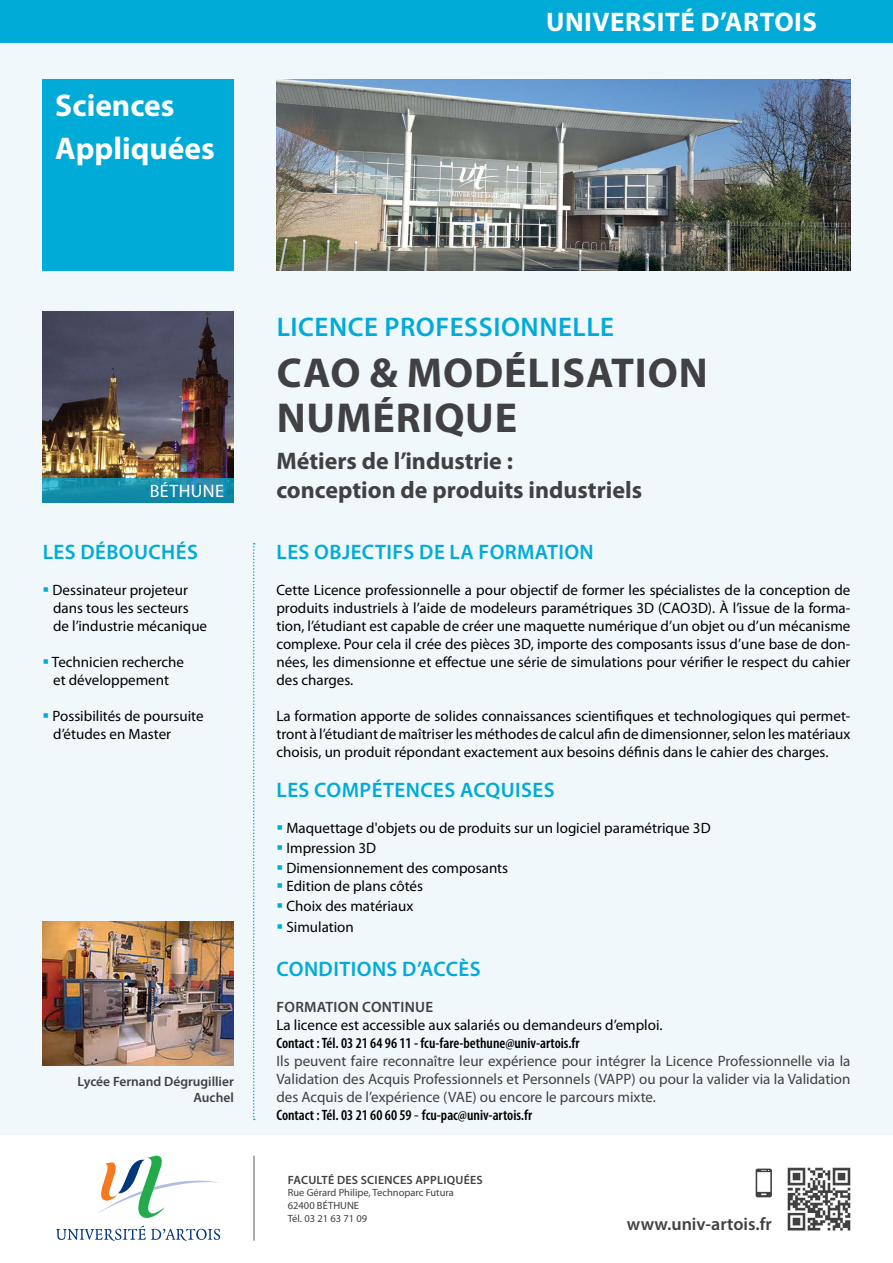
<style>
.page{position:relative;width:893px;height:1263px;background:#f0f8fb}
.page>*{position:absolute;margin:0;border:0;box-sizing:border-box;transform-origin:0 0}
.t1{font:700 42px "Myriad Pro";letter-spacing:.02em;color:#414042}
.t2{font:700 31.5px "Myriad Pro";color:#fff}
.t3{font:600 27px "Myriad Pro";letter-spacing:.02em;color:#00abd7}
.t4{font:700 27px "Myriad Pro";letter-spacing:.02em;color:#fff}
.t5{font:700 24px "Myriad Pro";color:#414042}
.t6{font:600 21px "Myriad Pro";letter-spacing:.02em;color:#00abd7}
.t7{font:600 18px "Myriad Pro";color:#414042}
.t8{font:18px "Myriad Pro";letter-spacing:.02em;color:#fff}
.t9{font:15px/18px "Myriad Pro";color:#000;text-align:justify}
.t10{font:15px/18px "Myriad Pro";color:#414042;text-align:justify}
.t11{font:600 condensed 15px "Myriad Pro";color:#000}
.t12{font:600 15px "Myriad Pro";letter-spacing:.02em;color:#414042}
.t13{font:600 13.5px "Myriad Pro";color:#414042}
.t14{font:600 12px "Myriad Pro";letter-spacing:.02em;color:#414042}
.t15{font:10.5px "Myriad Pro";color:#414042}
.s1{color:#00abd7}
.s2{font-weight:400;font-stretch:normal}
</style>
<div class="page">
<div style="left:0;top:1135px;width:893px;height:128px;background:#fff"></div>
<svg style="left:56px;top:1226px;width:164px;height:15px"></svg>
<svg style="left:98px;top:1155px;width:120px;height:63px"></svg>
<hr style="left:254px;top:1155px;width:1px;height:86px;background:#58595b">
<img style="left:787px;top:1167px;width:64px;height:64px">
<svg style="left:756px;top:1168px;width:16px;height:29px"></svg>
<div style="left:43px;top:80px;width:191px;height:191px;background:#00abd7"></div>
<div style="left:0;top:0;width:893px;height:43px;background:#00abd7"></div>
<svg style="left:253px;top:543px;width:2px;height:577px"></svg>
<img style="left:43px;top:311px;width:191px;height:167px">
<svg style="left:43px;top:478px;width:191px;height:25px;background:#178dab"></svg>
<img style="left:43px;top:922px;width:191px;height:143px">
<img style="left:276px;top:80px;width:574px;height:191px">
<p class="t2" style="left:55px;top:85px;width:121px">Sciences</p>
<p class="t2" style="left:55px;top:128px;width:161px">Appliquées</p>
<p class="t4" style="left:546px;top:5px;width:272px">UNIVERSITÉ D’ARTOIS</p>
<p class="t3" style="left:277px;top:310px;width:339px">LICENCE PROFESSIONNELLE</p>
<p class="t1" style="left:277px;top:345px;width:432px">CAO &amp; MODÉLISATION</p>
<p class="t1" style="left:277px;top:390px;width:242px">NUMÉRIQUE</p>
<p class="t5" style="left:276px;top:445px;width:238px">Métiers de l’industrie :</p>
<p class="t8" style="left:150px;top:480px;width:76px">BÉTHUNE</p>
<p class="t5" style="left:276px;top:474px;width:367px">conception de produits industriels</p>
<p class="t6" style="left:43px;top:538px;width:157px">LES DÉBOUCHÉS</p>
<p class="t9" style="left:43px;top:580px;width:147px"><span class="s1">▪</span> Dessinateur projeteur</p>
<p class="t9" style="left:53px;top:598px;width:137px">dans tous les secteurs</p>
<p class="t9" style="left:53px;top:616px;width:155px">de l’industrie mécanique</p>
<p class="t9" style="left:43px;top:652px;width:143px"><span class="s1">▪</span> Technicien recherche</p>
<p class="t9" style="left:53px;top:670px;width:117px">et développement</p>
<p class="t9" style="left:43px;top:706px;width:163px"><span class="s1">▪</span> Possibilités de poursuite</p>
<p class="t9" style="left:53px;top:724px;width:119px">d’études en Master</p>
<p class="t13" style="left:78px;top:1073px;width:158px">Lycée Fernand Dégrugillier</p>
<p class="t13" style="left:194px;top:1089px;width:42px">Auchel</p>
<p class="t6" style="left:277px;top:538px;width:319px">LES OBJECTIFS DE LA FORMATION</p>
<p class="t9" style="left:276px;top:580px;width:576px">Cette Licence professionnelle a pour objectif de former les spécialistes de la conception de produits industriels à l’aide de modeleurs paramétriques 3D (CAO3D). À l’issue de la forma&shy;tion, l’étudiant est capable de créer une maquette numérique d’un objet ou d’un mécanisme complexe. Pour cela il crée des pièces 3D, importe des composants issus d’une base de don&shy;nées, les dimensionne et effectue une série de simulations pour vérifier le respect du cahier des charges.</p>
<p class="t9" style="left:276px;top:706px;width:576px">La formation apporte de solides connaissances scientifiques et technologiques qui permet&shy;tront à l’étudiant de maîtriser les méthodes de calcul afin de dimensionner, selon les matériaux choisis, un produit répondant exactement aux besoins définis dans le cahier des charges.</p>
<p class="t6" style="left:277px;top:777px;width:280px">LES COMPÉTENCES ACQUISES</p>
<p class="t9" style="left:276px;top:819px;width:436px"><span class="s1">▪</span> Maquettage d'objets ou de produits sur un logiciel paramétrique 3D</p>
<p class="t9" style="left:276px;top:839px;width:101px"><span class="s1">▪</span> Impression 3D</p>
<p class="t9" style="left:276px;top:859px;width:233px"><span class="s1">▪</span> Dimensionnement des composants</p>
<p class="t9" style="left:276px;top:877px;width:148px"><span class="s1">▪</span> Edition de plans côtés</p>
<p class="t9" style="left:276px;top:897px;width:139px"><span class="s1">▪</span> Choix des matériaux</p>
<p class="t9" style="left:276px;top:917px;width:79px"><span class="s1">▪</span> Simulation</p>
<p class="t6" style="left:277px;top:956px;width:206px">CONDITIONS D’ACCÈS</p>
<p class="t12" style="left:277px;top:997px;width:158px">FORMATION CONTINUE</p>
<p class="t9" style="left:276px;top:1016px;width:388px">La licence est accessible aux salariés ou demandeurs d’emploi.</p>
<p class="t11" style="left:276px;top:1034px;width:305px">Contact : Tél. 03 21 64 96 11 - fcu-fare-bethune@univ-artois.fr</p>
<p class="t10" style="left:276px;top:1052px;width:576px">Ils peuvent faire reconnaître leur expérience pour intégrer la Licence Professionnelle via la Validation des Acquis Professionnels et Personnels (VAPP) ou pour la valider via la Validation des Acquis de l’expérience (VAE) ou encore le parcours mixte.</p>
<p class="t11" style="left:276px;top:1106px;width:257px">Contact : Tél. 03 21 60 60 59 <span class="s2">-</span> fcu-pac@univ-artois.fr</p>
<p class="t14" style="left:288px;top:1172px;width:196px">FACULTÉ DES SCIENCES APPLIQUÉES</p>
<p class="t15" style="left:288px;top:1186px;width:168px">Rue Gérard Philipe, Technoparc Futura</p>
<p class="t15" style="left:288px;top:1199px;width:73px">62400 BÉTHUNE</p>
<p class="t15" style="left:288px;top:1211px;width:81px">Tél. 03 21 63 71 09</p>
<p class="t7" style="left:627px;top:1212px;width:146px">www.univ-artois.fr</p>
</div>
